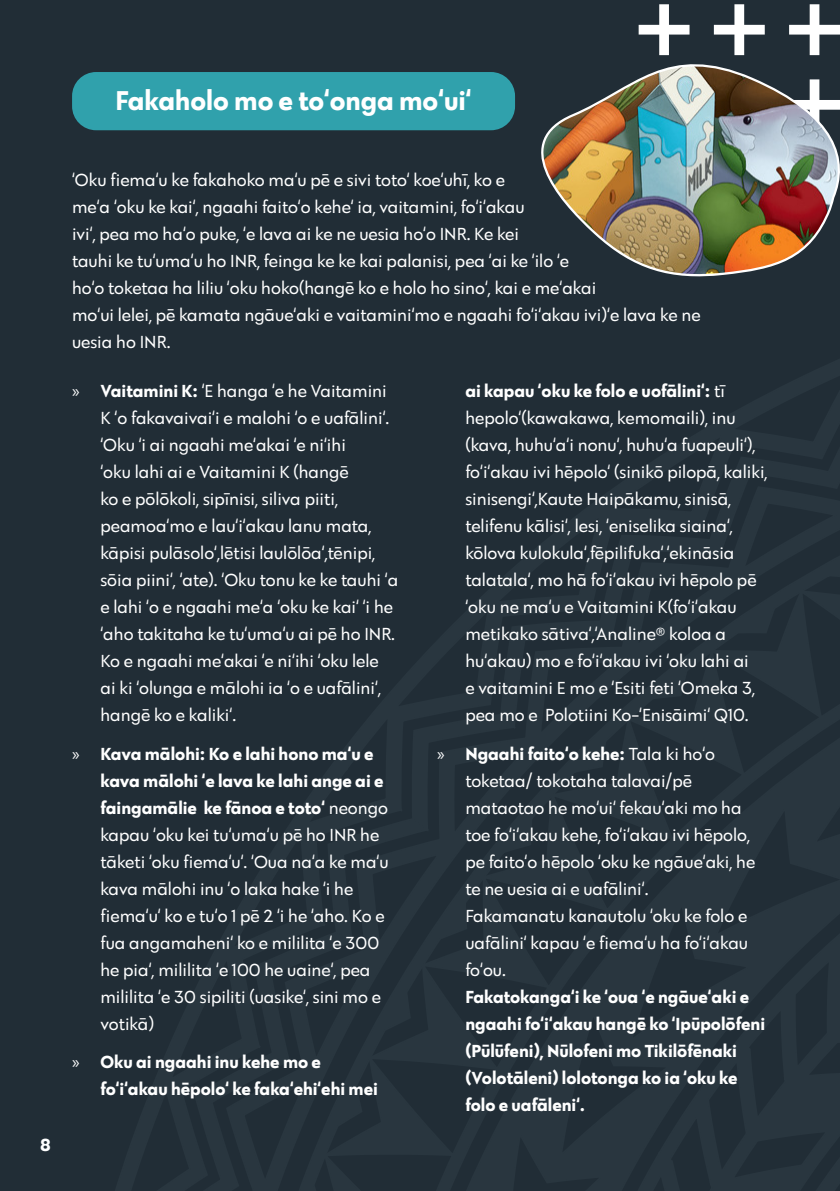
<style>
.page{position:relative;width:840px;height:1191px;background:#fff}
.page>*{position:absolute;margin:0;border:0;box-sizing:border-box;transform-origin:0 0}
.t1{font:700 28px "Galatea";color:#fff}
.t2{font:18px/27px "Galatea";color:#fff}
.t3{font:700 18px/27px "Galatea";color:#fff}
.s1{font-family:"Myriad Pro"}
.s2{font-weight:700}
.s3{font-family:"Myriad Pro";font-weight:400}
</style>
<div class="page">
<div style="left:0;top:0;width:839px;height:1191px;background:#212d36"></div>
<div style="left:72px;top:72px;width:442px;height:58px;background:#30a1ac;border-radius:24px"></div>
<img style="left:140px;top:4px;width:699px;height:273px">
<h1 class="t1" style="left:115px;top:82px;width:357px">Fakaholo mo e to‘onga mo‘ui‘</h1>
<p class="t3" style="left:40px;top:1131px;width:12px">8</p>
<p class="t2" style="left:72px;top:166px;width:629px">‘Oku fiema‘u ke fakahoko ma‘u pē e sivi toto‘ koe‘uhī, ko e<br>me‘a ‘oku ke kai‘, ngaahi faito‘o kehe‘ ia, vaitamini, fo‘i‘akau<br>ivi‘, pea mo ha‘o puke, ‘e lava ai ke ne uesia ho‘o INR. Ke kei<br>tauhi ke tu‘uma‘u ho INR, feinga ke ke kai palanisi, pea ‘ai ke ‘ilo ‘e<br>ho‘o toketaa ha liliu ‘oku hoko(hangē ko e holo ho sino‘, kai e me‘akai<br>mo‘ui lelei, pē kamata ngāue‘aki e vaitamini‘mo e ngaahi fo‘i‘akau ivi)‘e lava ke ne uesia ho INR.</p>
<p class="t2" style="left:100px;top:377px;width:299px;text-indent:-28px"><span class="s1">»</span> <span class="s2">Vaitamini K:</span> ‘E hanga ‘e he Vaitamini K ‘o fakavaivai‘i e malohi ‘o e uafālini‘. ‘Oku ‘i ai ngaahi me‘akai ‘e ni‘ihi<br>‘oku lahi ai e Vaitamini K (hangē<br>ko e pōlōkoli, sipīnisi, siliva piiti, peamoa‘mo e lau‘i‘akau lanu mata, kāpisi pulāsolo‘,lētisi laulōlōa‘,tēnipi, sōia piini‘, ‘ate). ‘Oku tonu ke ke tauhi ‘a e lahi ‘o e ngaahi me‘a ‘oku ke kai‘ ‘i he ‘aho takitaha ke tu‘uma‘u ai pē ho INR.<br>Ko e ngaahi me‘akai ‘e ni‘ihi ‘oku lele<br>ai ki ‘olunga e mālohi ia ‘o e uafālini‘, hangē ko e kaliki‘.</p>
<p class="t2" style="left:100px;top:739px;width:289px;text-indent:-28px"><span class="s1">»</span> <span class="s2">Kava mālohi: Ko e lahi hono ma‘u e kava mālohi ‘e lava ke lahi ange ai e faingamālie ke fānoa e toto‘</span> neongo kapau ‘oku kei tu‘uma‘u pē ho INR he tāketi ‘oku fiema‘u‘. ‘Oua na‘a ke ma‘u kava mālohi inu ‘o laka hake ‘i he fiema‘u‘ ko e tu‘o 1 pē 2 ‘i he ‘aho. Ko e fua angamaheni‘ ko e mililita ‘e 300 he pia‘, mililita ‘e 100 he uaine‘, pea mililita ‘e 30 sipiliti (uasike‘, sini mo e votikā)</p>
<p class="t3" style="left:100px;top:1048px;width:279px;text-indent:-28px"><span class="s3">»</span> Oku ai ngaahi inu kehe mo e fo‘i‘akau hēpolo‘ ke faka‘ehi‘ehi mei</p>
<p class="t2" style="left:465px;top:377px;width:303px"><span class="s2">ai kapau ‘oku ke folo e uofālini‘:</span> tī hepolo‘(kawakawa, kemomaili), inu (kava, huhu‘a‘i nonu‘, huhu‘a fuapeuli‘), fo‘i‘akau ivi hēpolo‘ (sinikō pilopā, kaliki, sinisengi‘,Kaute Haipākamu, sinisā, telifenu kālisi‘, lesi, ‘eniselika siaina‘, kōlova kulokula‘,fēpilifuka‘,‘ekināsia talatala‘, mo hā fo‘i‘akau ivi hēpolo pē ‘oku ne ma‘u e Vaitamini K(fo‘i‘akau metikako sātiva‘,‘Analine® koloa a hu‘akau) mo e fo‘i‘akau ivi ‘oku lahi ai<br>e vaitamini E mo e ‘Esiti feti ‘Omeka 3, pea mo e Polotiini Ko-‘Enisāimi‘ Q10.</p>
<p class="t2" style="left:465px;top:739px;width:291px;text-indent:-28px"><span class="s1">»</span> <span class="s2">Ngaahi faito‘o kehe:</span> Tala ki ho‘o toketaa/ tokotaha talavai/pē mataotao he mo‘ui‘ fekau‘aki mo ha toe fo‘i‘akau kehe, fo‘i‘akau ivi hēpolo, pe faito‘o hēpolo ‘oku ke ngāue‘aki, he te ne uesia ai e uafālini‘.<br>Fakamanatu kanautolu ‘oku ke folo e uafālini‘ kapau ‘e fiema‘u ha fo‘i‘akau fo‘ou.</p>
<p class="t3" style="left:465px;top:983px;width:301px">Fakatokanga‘i ke ‘oua ‘e ngāue‘aki e ngaahi fo‘i‘akau hangē ko ‘Ipūpolōfeni (Pūlūfeni), Nūlofeni mo Tikilōfēnaki (Volotāleni) lolotonga ko ia ‘oku ke folo e uafāleni‘.</p>
</div>
